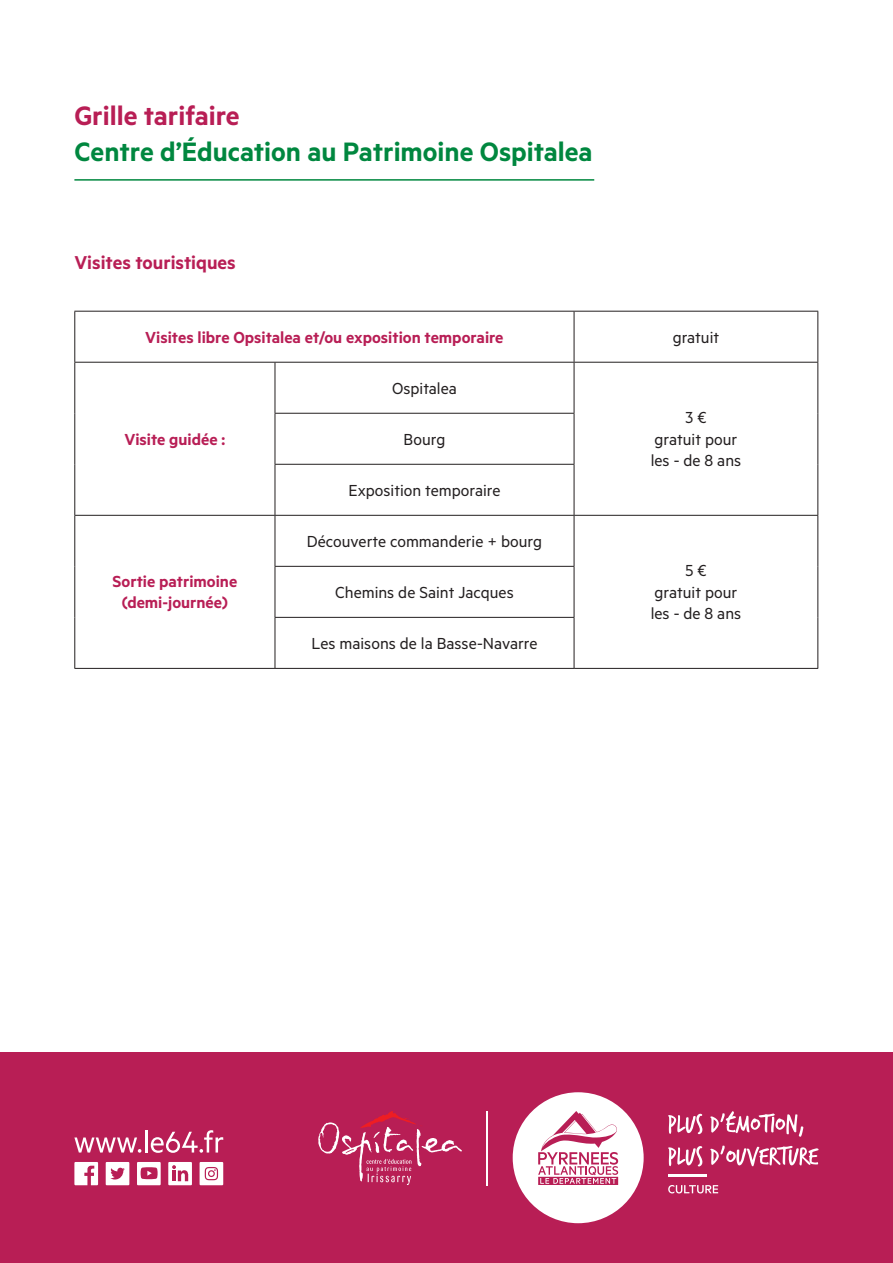
<style>
.page{position:relative;width:893px;height:1263px;background:#fff}
.page>*{position:absolute;margin:0;border:0;box-sizing:border-box;transform-origin:0 0}
.t1{font:600 30px "Metric";color:#00873f}
.t2{font:600 30px "Metric";color:#b81e55}
.t3{font:600 21px "Metric";color:#b81e55}
.t4{font:18px/21.6px "Metric";color:#231f20;text-align:center}
.t5{font:600 18px/21.6px "Metric";color:#b81e55;text-align:center}
</style>
<div class="page">
<div style="left:0;top:1052px;width:893px;height:211px;background:#b81e55"></div>
<div style="left:513px;top:1092px;width:131px;height:131px;background:#fff;border-radius:50%"></div>
<svg style="left:538px;top:1111px;width:80px;height:74px"></svg>
<svg style="left:668px;top:1114px;width:34px;height:20px"></svg>
<svg style="left:710px;top:1111px;width:93px;height:26px"></svg>
<svg style="left:668px;top:1146px;width:34px;height:20px"></svg>
<svg style="left:710px;top:1145px;width:109px;height:21px"></svg>
<svg style="left:668px;top:1185px;width:50px;height:8px"></svg>
<hr style="left:668px;top:1175px;width:38px;height:2px;background:#fff">
<hr style="left:486px;top:1111px;width:2px;height:74px;background:#fff">
<svg style="left:318px;top:1111px;width:144px;height:74px"></svg>
<hr style="left:74px;top:311px;width:201px;height:1px;background:#231f20">
<hr style="left:74px;top:312px;width:1px;height:50px;background:#231f20">
<hr style="left:275px;top:311px;width:299px;height:1px;background:#231f20">
<hr style="left:574px;top:311px;width:244px;height:1px;background:#231f20">
<hr style="left:574px;top:312px;width:1px;height:50px;background:#231f20">
<hr style="left:817px;top:312px;width:1px;height:50px;background:#231f20">
<hr style="left:74px;top:362px;width:201px;height:1px;background:#231f20">
<hr style="left:74px;top:363px;width:1px;height:50px;background:#231f20">
<hr style="left:275px;top:362px;width:299px;height:1px;background:#231f20">
<hr style="left:275px;top:363px;width:1px;height:50px;background:#231f20">
<hr style="left:574px;top:362px;width:244px;height:1px;background:#231f20">
<hr style="left:574px;top:363px;width:1px;height:50px;background:#231f20">
<hr style="left:817px;top:363px;width:1px;height:50px;background:#231f20">
<hr style="left:74px;top:413px;width:1px;height:51px;background:#231f20">
<hr style="left:275px;top:413px;width:299px;height:1px;background:#231f20">
<hr style="left:275px;top:414px;width:1px;height:50px;background:#231f20">
<hr style="left:574px;top:414px;width:1px;height:50px;background:#231f20">
<hr style="left:817px;top:413px;width:1px;height:51px;background:#231f20">
<hr style="left:74px;top:464px;width:1px;height:51px;background:#231f20">
<hr style="left:275px;top:464px;width:299px;height:1px;background:#231f20">
<hr style="left:275px;top:465px;width:1px;height:50px;background:#231f20">
<hr style="left:574px;top:465px;width:1px;height:50px;background:#231f20">
<hr style="left:817px;top:464px;width:1px;height:51px;background:#231f20">
<hr style="left:74px;top:515px;width:201px;height:1px;background:#231f20">
<hr style="left:74px;top:516px;width:1px;height:50px;background:#231f20">
<hr style="left:275px;top:515px;width:299px;height:1px;background:#231f20">
<hr style="left:275px;top:516px;width:1px;height:50px;background:#231f20">
<hr style="left:574px;top:515px;width:244px;height:1px;background:#231f20">
<hr style="left:574px;top:516px;width:1px;height:50px;background:#231f20">
<hr style="left:817px;top:516px;width:1px;height:50px;background:#231f20">
<hr style="left:74px;top:566px;width:1px;height:51px;background:#231f20">
<hr style="left:275px;top:566px;width:299px;height:1px;background:#231f20">
<hr style="left:275px;top:567px;width:1px;height:50px;background:#231f20">
<hr style="left:574px;top:567px;width:1px;height:50px;background:#231f20">
<hr style="left:817px;top:566px;width:1px;height:51px;background:#231f20">
<hr style="left:74px;top:617px;width:1px;height:51px;background:#231f20">
<hr style="left:275px;top:617px;width:299px;height:1px;background:#231f20">
<hr style="left:275px;top:618px;width:1px;height:50px;background:#231f20">
<hr style="left:574px;top:618px;width:1px;height:50px;background:#231f20">
<hr style="left:817px;top:617px;width:1px;height:51px;background:#231f20">
<hr style="left:74px;top:668px;width:201px;height:1px;background:#231f20">
<hr style="left:275px;top:668px;width:299px;height:1px;background:#231f20">
<hr style="left:574px;top:668px;width:244px;height:1px;background:#231f20">
<hr style="left:74px;top:179px;width:520px;height:2px;background:#00873f">
<svg style="left:74px;top:1162px;width:24px;height:23px"></svg>
<div style="left:106px;top:1162px;width:23px;height:23px;background:#fff"></div>
<div style="left:137px;top:1162px;width:24px;height:23px;background:#fff"></div>
<div style="left:168px;top:1162px;width:24px;height:23px;background:#fff"></div>
<div style="left:200px;top:1162px;width:23px;height:23px;background:#fff"></div>
<svg style="left:110px;top:1168px;width:15px;height:11px"></svg>
<svg style="left:141px;top:1167px;width:17px;height:12px"></svg>
<svg style="left:172px;top:1165px;width:17px;height:16px"></svg>
<svg style="left:205px;top:1167px;width:13px;height:13px"></svg>
<svg style="left:74px;top:1137px;width:67px;height:16px"></svg>
<hr style="left:145px;top:1130px;width:2px;height:22px;background:#fff">
<svg style="left:151px;top:1130px;width:72px;height:23px"></svg>
<h1 class="t2" style="left:74px;top:98px;width:167px">Grille tarifaire</h1>
<h1 class="t1" style="left:74px;top:134px;width:520px">Centre d’Éducation au Patrimoine Ospitalea</h1>
<p class="t3" style="left:74px;top:250px;width:163px">Visites touristiques</p>
<p class="t5" style="left:145px;top:326px;width:360px">Visites libre Opsitalea et/ou exposition temporaire</p>
<p class="t4" style="left:673px;top:325px;width:48px">gratuit</p>
<p class="t5" style="left:124px;top:428px;width:102px">Visite guidée :</p>
<p class="t5" style="left:112px;top:570px;width:126px">Sortie patrimoine (demi-journée)</p>
<p class="t4" style="left:392px;top:376px;width:66px">Ospitalea</p>
<p class="t4" style="left:404px;top:428px;width:43px">Bourg</p>
<p class="t4" style="left:348px;top:479px;width:154px">Exposition temporaire</p>
<p class="t4" style="left:307px;top:530px;width:237px">Découverte commanderie + bourg</p>
<p class="t4" style="left:335px;top:581px;width:180px">Chemins de Saint Jacques</p>
<p class="t4" style="left:311px;top:632px;width:228px">Les maisons de la Basse-Navarre</p>
<p class="t4" style="left:651px;top:406px;width:92px">3 €<br>gratuit pour les - de 8 ans</p>
<p class="t4" style="left:651px;top:559px;width:92px">5 €<br>gratuit pour les - de 8 ans</p>
</div>
